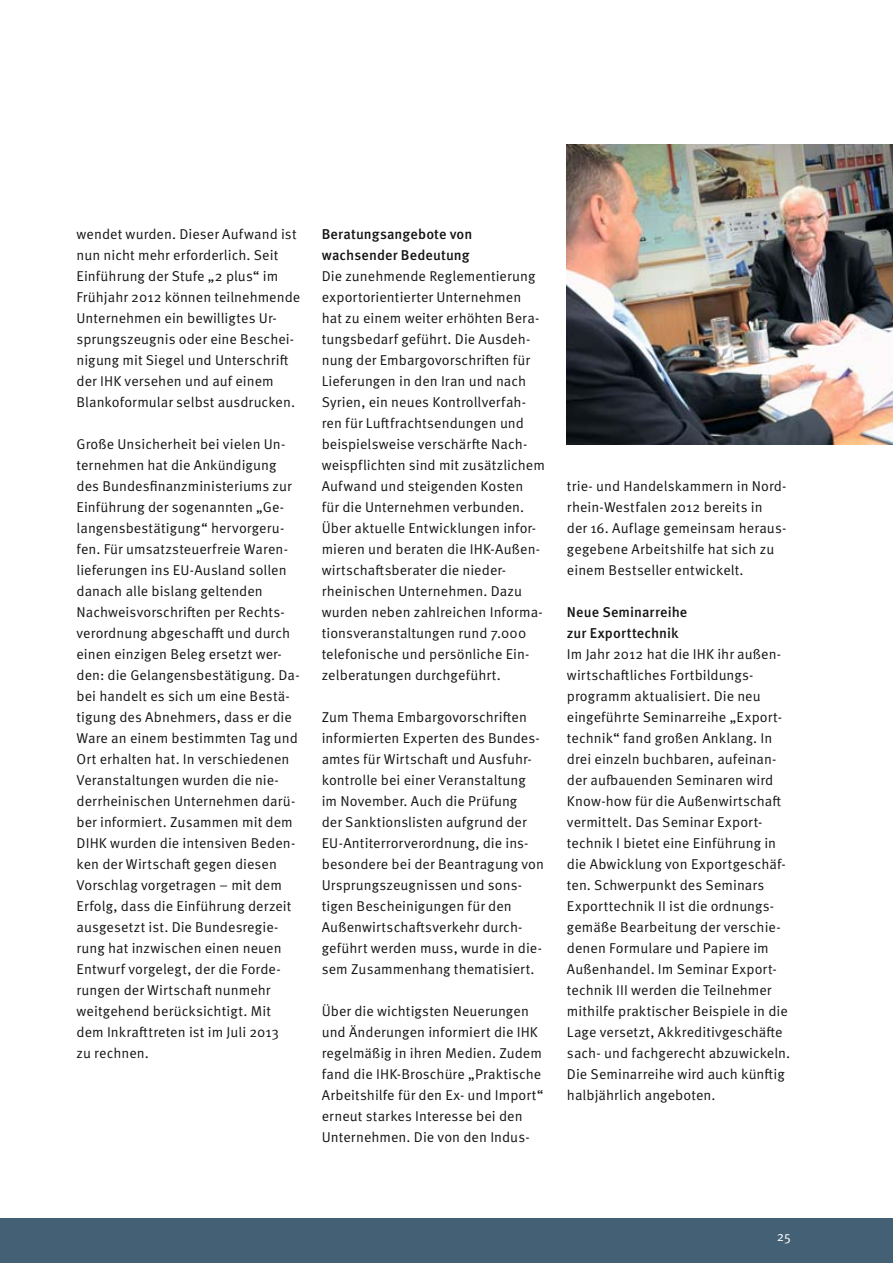
<style>
.page{position:relative;width:893px;height:1263px;background:#fff}
.page>*{position:absolute;margin:0;border:0;box-sizing:border-box;transform-origin:0 0}
.t1{font:14.25px/21px "Meta OT Norm";letter-spacing:.005em;color:#131413}
.t2{font:500 14.25px/21px "Meta OT";letter-spacing:.005em;color:#131413}
.t3{font:13.5px "Meta OT Norm";color:#fff}
</style>
<div class="page">
<div style="left:0;top:1218px;width:893px;height:45px;background:#436074"></div>
<img style="left:567px;top:145px;width:326px;height:299px">
<p class="t1" style="left:77px;top:225px;width:225px">wendet wurden. Dieser Aufwand ist nun nicht mehr erforderlich. Seit Einführung der Stufe „2 plus“ im Frühjahr 2012 können teilnehmende Unternehmen ein bewilligtes Ur&shy;sprungszeugnis oder eine Beschei&shy;nigung mit Siegel und Unterschrift der IHK versehen und auf einem Blankoformular selbst ausdrucken.</p>
<p class="t1" style="left:77px;top:435px;width:225px">Große Unsicherheit bei vielen Un&shy;ternehmen hat die Ankündigung des Bundesfinanzministeriums zur<br>Einführung der sogenannten „Ge&shy;langensbestätigung“ hervorgeru&shy;fen. Für umsatzsteuerfreie Waren&shy;lieferungen ins EU-Ausland sollen danach alle bislang geltenden<br>Nachweisvorschriften per Rechts&shy;verordnung abgeschafft und durch einen einzigen Beleg ersetzt wer&shy;den: die Gelangensbestätigung. Da&shy;bei handelt es sich um eine Bestä&shy;tigung des Abnehmers, dass er die<br>Ware an einem bestimmten Tag und<br>Ort erhalten hat. In verschiedenen<br>Veranstaltungen wurden die nie&shy;derrheinischen Unternehmen darü&shy;ber informiert. Zusammen mit dem<br>DIHK wurden die intensiven Beden&shy;ken der Wirtschaft gegen diesen<br>Vorschlag vorgetragen – mit dem<br>Erfolg, dass die Einführung derzeit ausgesetzt ist. Die Bundesregie&shy;rung hat inzwischen einen neuen<br>Entwurf vorgelegt, der die Forde&shy;rungen der Wirtschaft nunmehr weitgehend berücksichtigt. Mit dem Inkrafttreten ist im Juli 2013<br>zu rechnen.</p>
<p class="t2" style="left:322px;top:225px;width:152px">Beratungsangebote von wachsender Bedeutung</p>
<p class="t1" style="left:322px;top:267px;width:225px">Die zunehmende Reglementierung exportorientierter Unternehmen hat zu einem weiter erhöhten Bera&shy;tungsbedarf geführt. Die Ausdeh&shy;nung der Embargovorschriften für Lieferungen in den Iran und nach Syrien, ein neues Kontrollverfah&shy;ren für Luftfrachtsendungen und beispielsweise verschärfte Nach&shy;weispflichten sind mit zusätzlichem Aufwand und steigenden Kosten<br>für die Unternehmen verbunden.<br>Über aktuelle Entwicklungen infor&shy;mieren und beraten die IHK-Außen&shy;wirtschaftsberater die nieder-<br>rhei nischen Unternehmen. Dazu wurden neben zahlreichen Informa&shy;tionsveranstaltungen rund 7.000 tele fonische und persönliche Ein&shy;zelberatungen durchgeführt.</p>
<p class="t1" style="left:322px;top:708px;width:224px">Zum Thema Embargovorschriften informierten Experten des Bundes&shy;amtes für Wirtschaft und Ausfuhr&shy;kontrolle bei einer Veranstaltung im November. Auch die Prüfung<br>der Sanktionslisten aufgrund der EU-Anti terror verord nung, die ins&shy;besondere bei der Beantragung von Ursprungs zeug nis sen und sons&shy;tigen Bescheinigungen für den Außen wirt schafts verkehr durch&shy;geführt werden muss, wurde in die&shy;sem Zusam men hang thematisiert.</p>
<p class="t1" style="left:322px;top:1002px;width:223px">Über die wichtigsten Neuerungen und Änderungen informiert die IHK regelmäßig in ihren Medien. Zudem fand die IHK-Broschüre „Praktische Arbeitshilfe für den Ex- und Import“ erneut starkes Interesse bei den Unternehmen. Die von den Indus-</p>
<p class="t1" style="left:567px;top:477px;width:221px">trie- und Handelskammern in Nord&shy;rhein-Westfalen 2012 bereits in der 16. Auflage gemeinsam heraus&shy;gegebene Arbeitshilfe hat sich zu einem Bestseller entwickelt.</p>
<p class="t2" style="left:567px;top:603px;width:122px">Neue Seminarreihe zur Exporttechnik</p>
<p class="t1" style="left:567px;top:645px;width:225px">Im Jahr 2012 hat die IHK ihr außen&shy;wirtschaftliches Fortbildungs&shy;programm aktualisiert. Die neu eingeführte Seminarreihe „Export&shy;technik“ fand großen Anklang. In drei einzeln buchbaren, aufeinan&shy;der aufbauenden Seminaren wird Know-how für die Außenwirtschaft vermittelt. Das Seminar Export&shy;technik I bietet eine Einführung in die Abwicklung von Exportgeschäf&shy;ten. Schwerpunkt des Seminars Exporttechnik II ist die ordnungs&shy;gemäße Bearbeitung der verschie&shy;denen Formulare und Papiere im Außenhandel. Im Seminar Export&shy;technik III werden die Teilnehmer mithilfe praktischer Beispiele in die Lage versetzt, Akkreditivgeschäfte sach- und fachgerecht abzuwickeln.<br>Die Seminarreihe wird auch künftig halbjährlich angeboten.</p>
<p class="t3" style="left:777px;top:1231px;width:16px">25</p>
</div>
